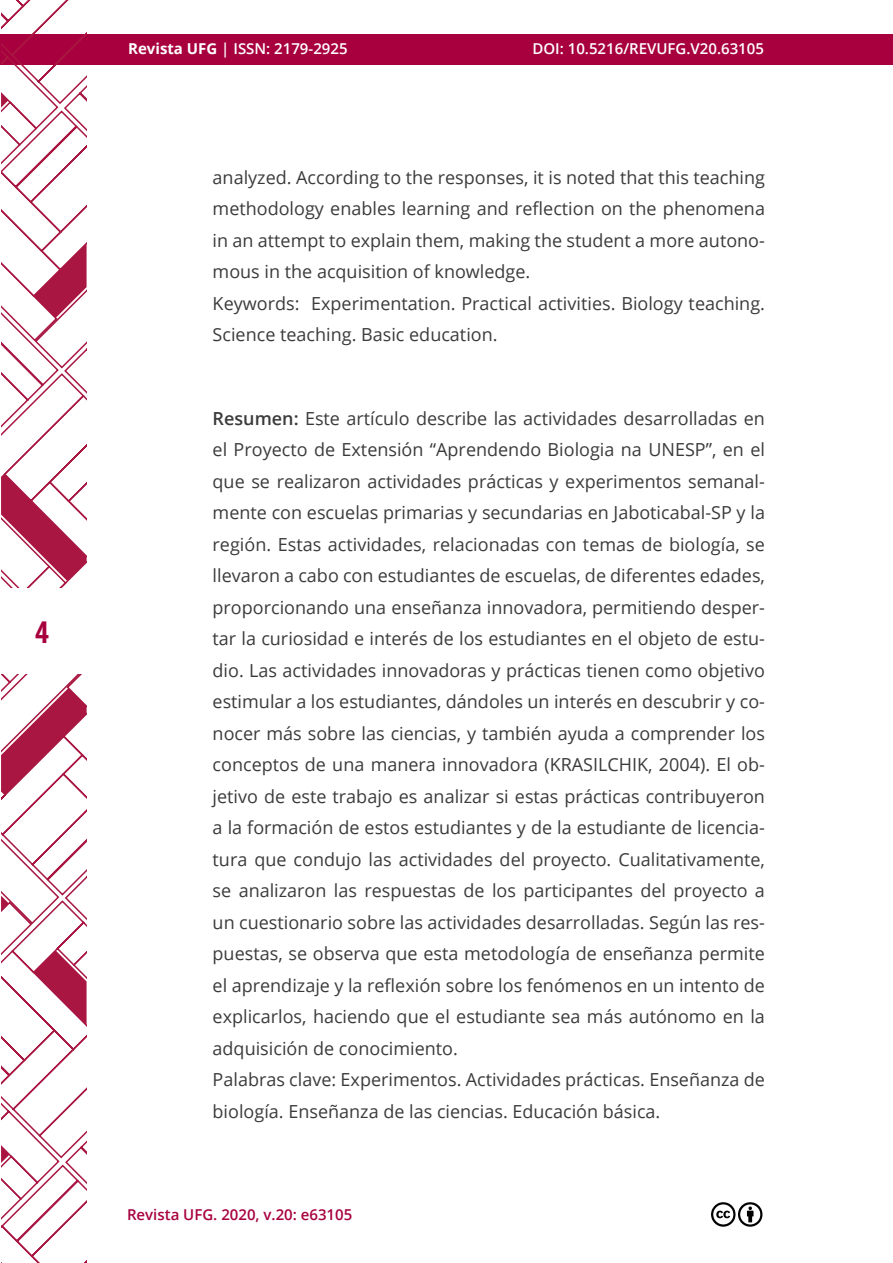
<style>
.page{position:relative;width:893px;height:1263px;background:#fff}
.page>*{position:absolute;margin:0;border:0;box-sizing:border-box;transform-origin:0 0}
.t1{font:700 30px "Open Sans Condensed";color:#a8003e}
.t2{font:18px/31.5px "Open Sans";color:#3c3b3b}
.t3{font:600 15px "Open Sans";color:#fff}
.t4{font:600 15px "Open Sans";color:#a8003e}
.s1{font-weight:700}
.s2{font-weight:600}
</style>
<div class="page">
<div style="left:0;top:34px;width:893px;height:30px;background:#a8003e"></div>
<svg style="left:711px;top:1202px;width:52px;height:25px"></svg>
<svg style="left:1px;top:0;width:86px;height:1263px"></svg>
<div style="left:0;top:589px;width:91px;height:85px;background:#fff"></div>
<h1 class="t1" style="left:35px;top:611px;width:15px">4</h1>
<p class="t3" style="left:128px;top:38px;width:221px"><span class="s1">Revista UFG</span> | ISSN: 2179-2925</p>
<p class="t3" style="left:532px;top:38px;width:233px">DOI: 10.5216/REVUFG.V20.63105</p>
<p class="t2" style="left:213px;top:161px;width:554px">analyzed. According to the responses, it is noted that this teaching methodology enables learning and reflection on the phenomena in an attempt to explain them, making the student a more autono&shy;mous in the acquisition of knowledge.<br>Keywords: Experimentation. Practical activities. Biology teaching.<br>Science teaching. Basic education.</p>
<p class="t2" style="left:213px;top:402px;width:554px"><span class="s2">Resumen:</span> Este artículo describe las actividades desarrolladas en el Proyecto de Extensión “Aprendendo Biologia na UNESP”, en el que se realizaron actividades prácticas y experimentos semanal&shy;mente con escuelas primarias y secundarias en Jaboticabal-SP y la región. Estas actividades, relacionadas con temas de biología, se llevaron a cabo con estudiantes de escuelas, de diferentes edades, proporcionando una enseñanza innovadora, permitiendo desper&shy;tar la curiosidad e interés de los estudiantes en el objeto de estu&shy;dio. Las actividades innovadoras y prácticas tienen como objetivo estimular a los estudiantes, dándoles un interés en descubrir y co&shy;nocer más sobre las ciencias, y también ayuda a comprender los conceptos de una manera innovadora (KRASILCHIK, 2004). El ob&shy;jetivo de este trabajo es analizar si estas prácticas contribuyeron a la formación de estos estudiantes y de la estudiante de licencia&shy;tura que condujo las actividades del proyecto. Cualitativamente, se analizaron las respuestas de los participantes del proyecto a un cuestionario sobre las actividades desarrolladas. Según las res&shy;puestas, se observa que esta metodología de enseñanza permite el aprendizaje y la reflexión sobre los fenómenos en un intento de explicarlos, haciendo que el estudiante sea más autónomo en la adquisición de conocimiento.<br>Palabras clave: Experimentos. Actividades prácticas. Enseñanza de biología. Enseñanza de las ciencias. Educación básica.</p>
<p class="t4" style="left:127px;top:1204px;width:227px">Revista UFG. 2020, v.20: e63105</p>
</div>
